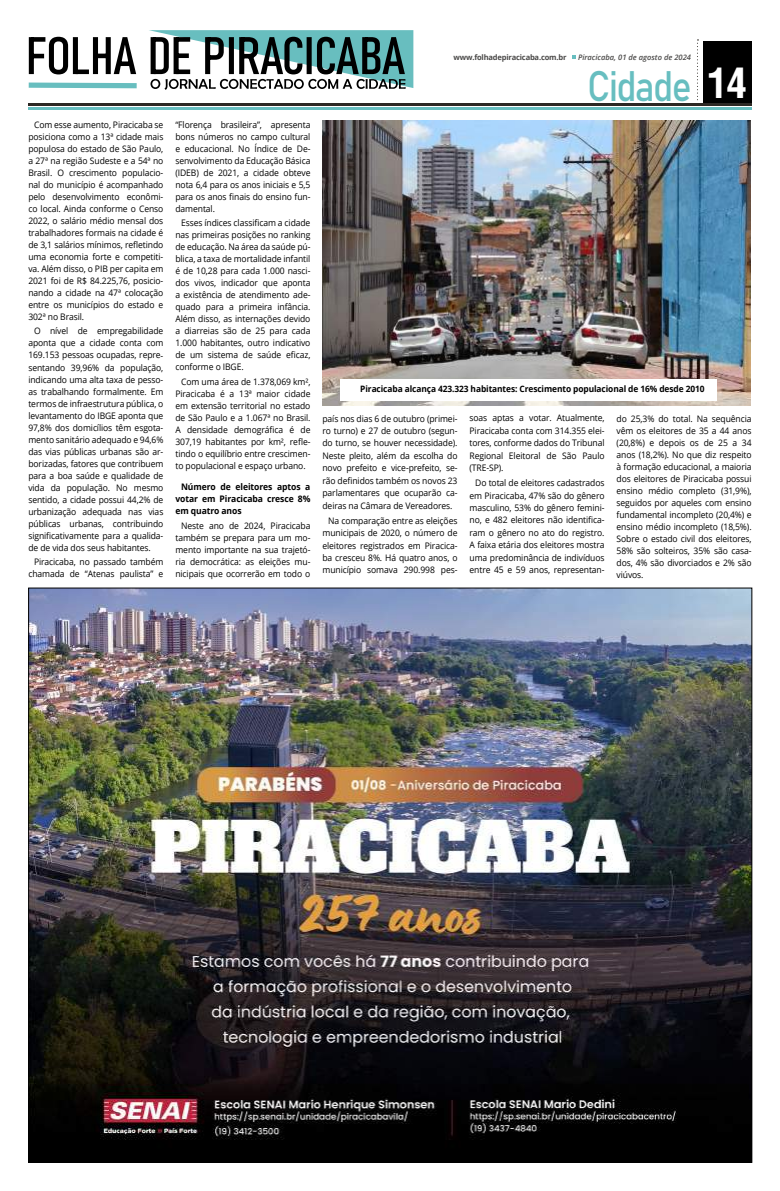
<style>
.page{position:relative;width:780px;height:1191px;background:#fff}
.page>*{position:absolute;margin:0;border:0;box-sizing:border-box;transform-origin:0 0}
.t1{font:42.1px "Bahnschrift";letter-spacing:-.045em;color:#67bec0;scale:.89 1}
.t2{font:9px/12px "Open Sans";letter-spacing:-.01em;color:#000;text-align:justify;scale:.95 1}
.t3{font:700 9px/12px "Open Sans";letter-spacing:-.01em;color:#000;text-align:justify;scale:.95 1}
.t4{font:700 8.8px "Open Sans";letter-spacing:-.01em;color:#000;scale:.95 1}
.t5{font:700 7.6px "Open Sans";letter-spacing:-.025em;color:#4a4948}
.t6{font:italic 600 7.6px "Open Sans";color:#4a4948}
.s1{font-family:"Arena Condensed";font-weight:700;font-size:40.6px;color:#fff}
</style>
<div class="page">
<div style="left:703px;top:41px;width:48px;height:65px;background:#000"></div>
<hr style="left:28px;top:107px;width:723px;height:2px;background:#67bec0">
<hr style="left:28px;top:103px;width:723px;height:3px;background:#2c2824">
<svg style="left:697px;top:39px;width:1px;height:62px"></svg>
<svg style="left:572px;top:55px;width:3px;height:4px"></svg>
<svg style="left:28px;top:30px;width:385px;height:60px"></svg>
<img style="left:323px;top:121px;width:427px;height:285px">
<div style="left:340px;top:380px;width:376px;height:21px;background:#fff"></div>
<img style="left:30px;top:590px;width:720px;height:570px">
<p class="t2" style="left:28px;top:118px;width:144px;text-indent:6px">Com esse aumento, Piracicaba se posiciona como a 13ª cidade mais populosa do estado de São Paulo, a 27ª na região Sudeste e a 54ª no Brasil. O crescimento populacio&shy;nal do município é acompanhado pelo desenvolvimento econômi&shy;co local. Ainda conforme o Censo 2022, o salário médio mensal dos trabalhadores formais na cidade é de 3,1 salários mínimos, refletindo uma economia forte e competiti&shy;va. Além disso, o PIB per capita em 2021 foi de R$ 84.225,76, posicio&shy;nando a cidade na 47ª colocação entre os municípios do estado e 302ª no Brasil.</p>
<p class="t2" style="left:28px;top:325px;width:144px;text-indent:6px">O nível de empregabilidade aponta que a cidade conta com 169.153 pessoas ocupadas, repre&shy;sentando 39,96% da população, indicando uma alta taxa de pesso&shy;as trabalhando formalmente. Em termos de infraestrutura pública, o levantamento do IBGE aponta que 97,8% dos domicílios têm esgota&shy;mento sanitário adequado e 94,6% das vias públicas urbanas são ar&shy;borizadas, fatores que contribuem para a boa saúde e qualidade de vida da população. No mesmo sentido, a cidade possui 44,2% de urbanização adequada nas vias públicas urbanas, contribuindo significativamente para a qualida&shy;de de vida dos seus habitantes.</p>
<p class="t2" style="left:28px;top:556px;width:144px;text-align:right">Piracicaba, no passado também chamada de “Atenas paulista” e</p>
<p class="t2" style="left:175px;top:118px;width:144px">“Florença brasileira”, apresenta bons números no campo cultural e educacional. No Índice de De&shy;senvolvimento da Educação Básica (IDEB) de 2021, a cidade obteve nota 6,4 para os anos iniciais e 5,5 para os anos finais do ensino fun&shy;damental.</p>
<p class="t2" style="left:175px;top:217px;width:144px;text-indent:6px">Esses índices classificam a cidade nas primeiras posições no ranking de educação. Na área da saúde pú&shy;blica, a taxa de mortalidade infantil é de 10,28 para cada 1.000 nasci&shy;dos vivos, indicador que aponta a existência de atendimento ade&shy;quado para a primeira infância.<br>Além disso, as internações devido a diarreias são de 25 para cada 1.000 habitantes, outro indicativo de um sistema de saúde eficaz, conforme o IBGE.</p>
<p class="t2" style="left:175px;top:376px;width:144px;text-indent:6px">Com uma área de 1.378,069 km², Piracicaba é a 13ª maior cidade em extensão territorial no estado de São Paulo e a 1.067ª no Brasil.<br>A densidade demográfica é de 307,19 habitantes por km², refle&shy;tindo o equilíbrio entre crescimen&shy;to populacional e espaço urbano.</p>
<p class="t3" style="left:175px;top:480px;width:144px;text-indent:6px">Número de eleitores aptos a votar em Piracicaba cresce 8% em quatro anos</p>
<p class="t2" style="left:175px;top:519px;width:144px;text-indent:6px">Neste ano de 2024, Piracicaba também se prepara para um mo&shy;mento importante na sua trajetó&shy;ria democrática: as eleições mu&shy;nicipais que ocorrerão em todo o</p>
<p class="t5" style="left:453px;top:52px;width:114px">www.folhadepiracicaba.com.br</p>
<p class="t6" style="left:578px;top:52px;width:114px">Piracicaba, 01 de agosto de 2024</p>
<h1 class="t1" style="left:587px;top:55px;width:181px">Cidade <span class="s1">14</span></h1>
<p class="t4" style="left:360px;top:383px;width:364px">Piracicaba alcança 423.323 habitantes: Crescimento populacional de 16% desde 2010</p>
<p class="t2" style="left:322px;top:412px;width:144px;line-height:12.4px">país nos dias 6 de outubro (primei&shy;ro turno) e 27 de outubro (segun&shy;do turno, se houver necessidade).<br>Neste pleito, além da escolha do novo prefeito e vice-prefeito, se&shy;rão definidos também os novos 23 parlamentares que ocuparão ca&shy;deiras na Câmara de Vereadores.</p>
<p class="t2" style="left:322px;top:514px;width:144px;line-height:12.4px;text-indent:6px">Na comparação entre as eleições municipais de 2020, o número de eleitores registrados em Piracica&shy;ba cresceu 8%. Há quatro anos, o município somava 290.998 pes-</p>
<p class="t2" style="left:469px;top:412px;width:144px;line-height:12.4px">soas aptas a votar. Atualmente, Piracicaba conta com 314.355 elei&shy;tores, conforme dados do Tribunal Regional Eleitoral de São Paulo (TRE-SP).</p>
<p class="t2" style="left:469px;top:476px;width:144px;line-height:12.4px;text-indent:6px">Do total de eleitores cadastrados em Piracicaba, 47% são do gênero masculino, 53% do gênero femini&shy;no, e 482 eleitores não identifica&shy;ram o gênero no ato do registro.<br>A faixa etária dos eleitores mostra uma predominância de indivíduos entre 45 e 59 anos, representan-</p>
<p class="t2" style="left:616px;top:412px;width:144px">do 25,3% do total. Na sequência vêm os eleitores de 35 a 44 anos (20,8%) e depois os de 25 a 34 anos (18,2%). No que diz respeito à formação educacional, a maioria dos eleitores de Piracicaba possui ensino médio completo (31,9%), seguidos por aqueles com ensino fundamental incompleto (20,4%) e ensino médio incompleto (18,5%).<br>Sobre o estado civil dos eleitores, 58% são solteiros, 35% são casa&shy;dos, 4% são divorciados e 2% são viúvos.</p>
</div>
